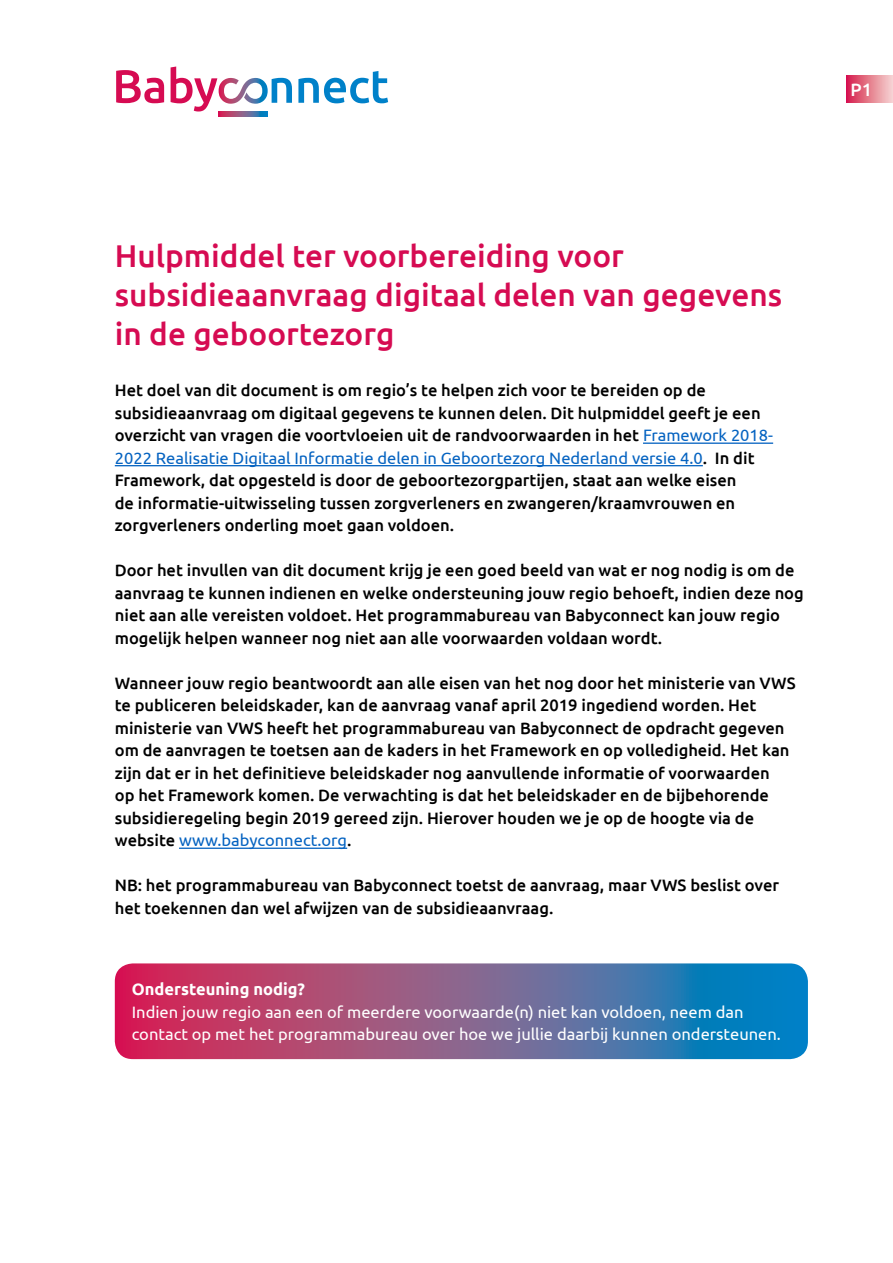
<style>
.page{position:relative;width:893px;height:1263px;background:#fff}
.page>*{position:absolute;margin:0;border:0;box-sizing:border-box;transform-origin:0 0}
.t1{font:500 31.5px/39px "Ubuntu";color:#d60b52}
.t2{font:500 18px "Ubuntu";color:#fff}
.t3{font:500 16.5px/22.5px "Ubuntu";color:#000}
.t4{font:16.5px/22.5px "Ubuntu";color:#fff}
.t5{font:700 16.5px "Ubuntu";color:#fff}
.s1{font-weight:400;color:#0563c1}
</style>
<div class="page">
<div style="left:846px;top:76px;width:47px;height:27px;background:linear-gradient(to right,#d51d4b,#f6d8d1)"></div>
<svg style="left:116px;top:70px;width:48px;height:33px"></svg>
<svg style="left:298px;top:71px;width:90px;height:32px"></svg>
<svg style="left:171px;top:67px;width:121px;height:45px"></svg>
<svg style="left:219px;top:112px;width:49px;height:4px"></svg>
<hr style="left:643px;top:442px;width:130px;height:2px;background:#0563c1">
<hr style="left:115px;top:465px;width:588px;height:1px;background:#0563c1">
<hr style="left:179px;top:847px;width:168px;height:2px;background:#0563c1">
<svg style="left:115px;top:963px;width:693px;height:96px;background:#7a5e8e"></svg>
<p class="t2" style="left:850px;top:78px;width:23px">P1</p>
<p class="t1" style="left:115px;top:235px;width:669px">Hulpmiddel ter voorbereiding voor subsidieaanvraag digitaal delen van gegevens in de geboortezorg</p>
<p class="t3" style="left:115px;top:378px;width:660px">Het doel van dit document is om regio’s te helpen zich voor te bereiden op de subsidieaanvraag om digitaal gegevens te kunnen delen. Dit hulpmiddel geeft je een overzicht van vragen die voortvloeien uit de randvoorwaarden in het <span class="s1">Framework 2018- 2022 Realisatie Digitaal Informatie delen in Geboortezorg Nederland versie 4.0</span>. In dit Framework, dat opgesteld is door de geboortezorgpartijen, staat aan welke eisen<br>de informatie-uitwisseling tussen zorgverleners en zwangeren/kraamvrouwen en zorgverleners onderling moet gaan voldoen.</p>
<p class="t3" style="left:115px;top:558px;width:690px">Door het invullen van dit document krijg je een goed beeld van wat er nog nodig is om de aanvraag te kunnen indienen en welke ondersteuning jouw regio behoeft, indien deze nog niet aan alle vereisten voldoet. Het programmabureau van Babyconnect kan jouw regio mogelijk helpen wanneer nog niet aan alle voorwaarden voldaan wordt.</p>
<p class="t3" style="left:115px;top:671px;width:682px">Wanneer jouw regio beantwoordt aan alle eisen van het nog door het ministerie van VWS te publiceren beleidskader, kan de aanvraag vanaf april 2019 ingediend worden. Het ministerie van VWS heeft het programmabureau van Babyconnect de opdracht gegeven om de aanvragen te toetsen aan de kaders in het Framework en op volledigheid. Het kan zijn dat er in het definitieve beleidskader nog aanvullende informatie of voorwaarden<br>op het Framework komen. De verwachting is dat het beleidskader en de bijbehorende subsidieregeling begin 2019 gereed zijn. Hierover houden we je op de hoogte via de website <span class="s1">www.babyconnect.org</span>.</p>
<p class="t3" style="left:115px;top:873px;width:666px">NB: het programmabureau van Babyconnect toetst de aanvraag, maar VWS beslist over het toekennen dan wel afwijzen van de subsidieaanvraag.</p>
<p class="t5" style="left:132px;top:979px;width:175px">Ondersteuning nodig?</p>
<p class="t4" style="left:132px;top:1000px;width:651px">Indien jouw regio aan een of meerdere voorwaarde(n) niet kan voldoen, neem dan contact op met het programmabureau over hoe we jullie daarbij kunnen ondersteunen.</p>
</div>
